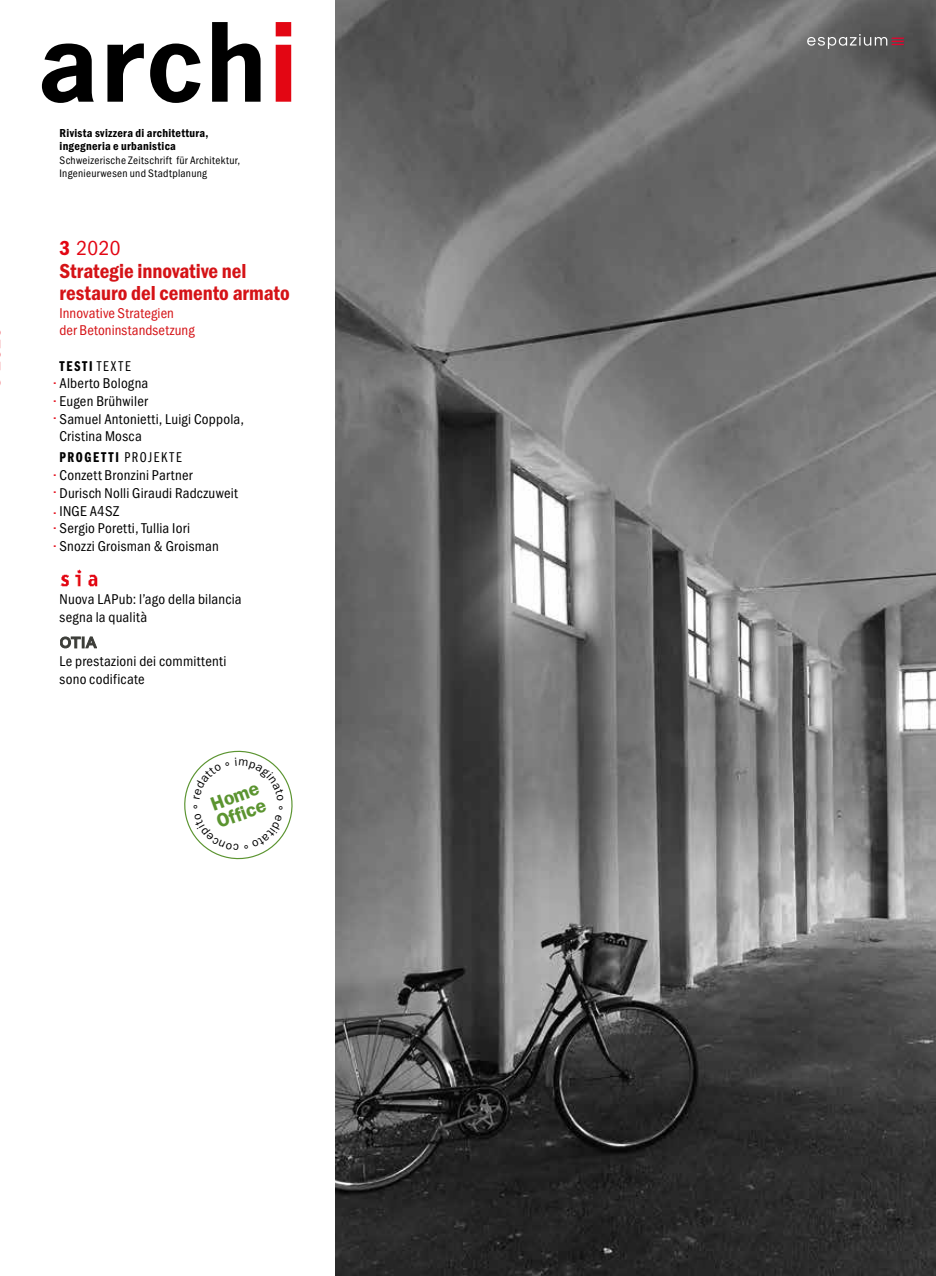
<style>
.page{position:relative;width:936px;height:1276px;background:#fff}
.page>*{position:absolute;margin:0;border:0;box-sizing:border-box;transform-origin:0 0}
.t1{font:21px/22.5px "ITC Franklin Gothic Std Dm Cd";color:#d51317}
.t2{font:condensed 21px "ITC Franklin Gothic Std";color:#e30613}
.t3{font:600 19.5px/18.6px "ITC Franklin Gothic Std";color:#5b9430}
.t4{font:condensed 14.7px/17.7px "ITC Franklin Gothic Std";letter-spacing:.015em;color:#000}
.t5{font:condensed 14.7px/17.7px "ITC Franklin Gothic Std";letter-spacing:.01em;color:#d51317}
.t6{font:14.7px "ITC Franklin Gothic Std Dm Cp";letter-spacing:.11em;color:#000}
.t7{font:12px/13.5px "ITC Franklin Gothic Std Dm Cd";letter-spacing:.025em;color:#000}
.t8{font:condensed 11.25px/13.5px "ITC Franklin Gothic Std";letter-spacing:.03em;color:#000}
.s1{font-family:"ITC Franklin Gothic Std Dm Cd";font-stretch:normal}
.s2{font-family:"ITC Franklin Gothic Std Bk Cp"}
.s3{font-weight:600;font-stretch:normal;font-size:9.9px;color:#e30613}
</style>
<div class="page">
<img style="left:335px;top:1px;width:599px;height:1275px">
<img style="left:60px;top:569px;width:37px;height:18px">
<svg style="left:60px;top:637px;width:37px;height:11px"></svg>
<svg style="left:807px;top:34px;width:97px;height:15px"></svg>
<svg style="left:42px;top:44px;width:52px;height:59px"></svg>
<svg style="left:107px;top:44px;width:37px;height:58px"></svg>
<svg style="left:150px;top:44px;width:50px;height:59px"></svg>
<svg style="left:212px;top:22px;width:48px;height:80px"></svg>
<svg style="left:276px;top:22px;width:15px;height:80px"></svg>
<svg style="left:184px;top:750px;width:109px;height:110px"></svg>
<p class="t7" style="left:60px;top:126px;width:151px">Rivista svizzera di architettura, ingegneria e urbanistica</p>
<p class="t8" style="left:60px;top:153px;width:182px">Schweizerische Zeitschrift für Architektur,<br>Ingenieurwesen und Stadtplanung</p>
<h1 class="t2" style="left:60px;top:236px;width:63px"><span class="s1">3</span> 2020</h1>
<h1 class="t1" style="left:60px;top:260px;width:232px">Strategie innovative nel restauro del cemento armato</h1>
<p class="t5" style="left:60px;top:304px;width:137px">Innovative Strategien der Betoninstandsetzung</p>
<p class="t6" style="left:60px;top:358px;width:72px">TESTI <span class="s2">TEXTE</span></p>
<p class="t4" style="left:53px;top:375px;width:97px"><sup>·</sup> Alberto Bologna</p>
<p class="t4" style="left:53px;top:392px;width:96px"><sup>·</sup> Eugen Brühwiler</p>
<p class="t4" style="left:53px;top:410px;width:192px"><sup>·</sup> Samuel Antonietti, Luigi Coppola,</p>
<p class="t4" style="left:60px;top:428px;width:84px">Cristina Mosca</p>
<p class="t6" style="left:60px;top:449px;width:123px">PROGETTI <span class="s2">PROJEKTE</span></p>
<p class="t4" style="left:53px;top:466px;width:186px"><sup>·</sup> Conzett Bronzini Partner<br><sup>·</sup> Durisch Nolli Giraudi Radczuweit <span class="s3">·</span> INGE A4SZ<br><sup>·</sup> Sergio Poretti, Tullia Iori<br><sup>·</sup> Snozzi Groisman &amp; Groisman</p>
<p class="t4" style="left:60px;top:590px;width:184px">Nuova LAPub: l’ago della bilancia segna la qualità</p>
<p class="t4" style="left:60px;top:652px;width:168px">Le prestazioni dei committenti sono codificate</p>
<h2 class="t3" style="left:207px;top:796px;width:53px;rotate:-20deg">Home<br>Office</h2>
</div>
